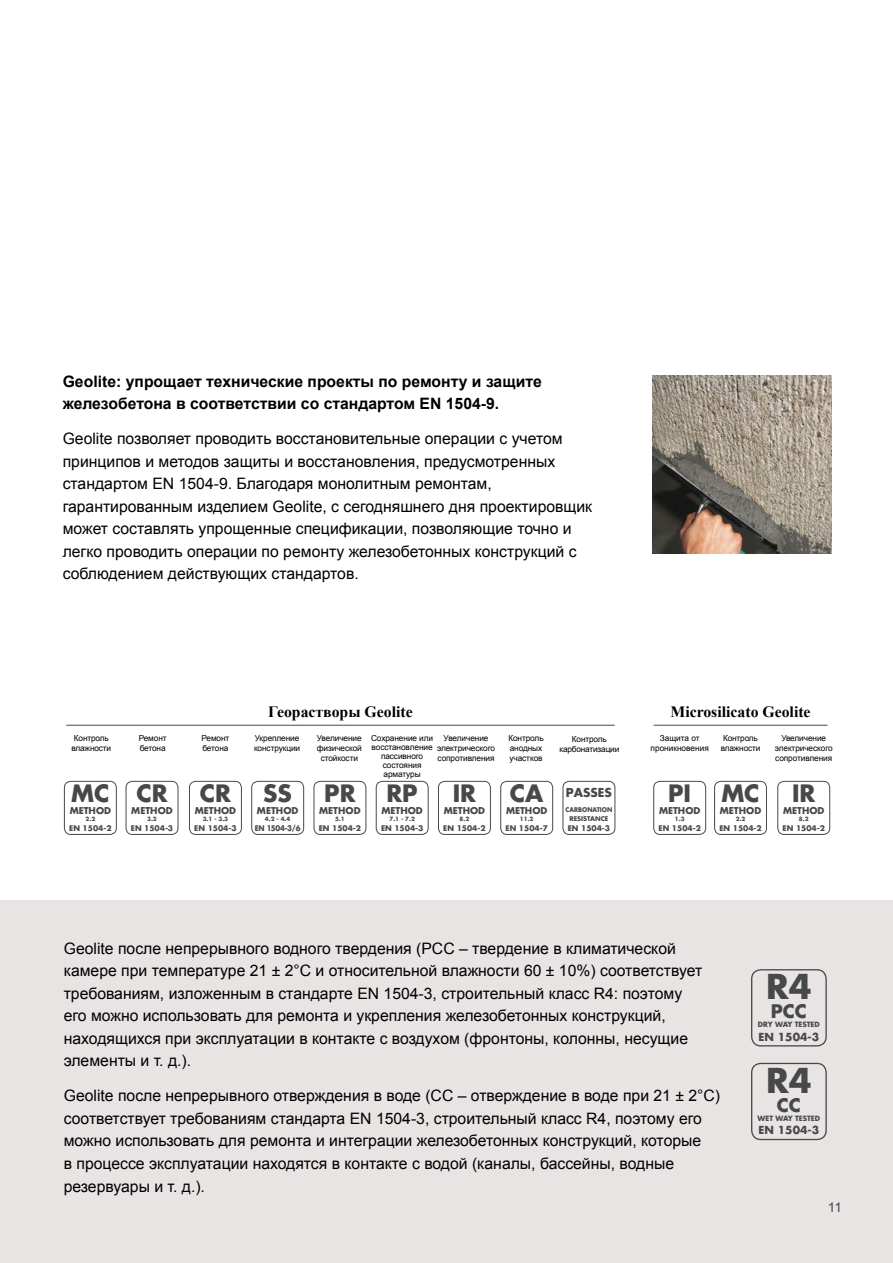
<style>
.page{position:relative;width:893px;height:1263px;background:#fff}
.page>*{position:absolute;margin:0;border:0;box-sizing:border-box;transform-origin:0 0}
.t1{font:700 33.45px "Futura Std";color:#474949}
.t2{font:700 23.25px "Futura Std";color:#474949}
.t3{font:700 18.15px "Futura Std";color:#474949}
.t4{font:15.75px/22.5px "Arial";color:#000}
.t5{font:700 15.75px/22.5px "Arial";color:#000}
.t6{font:700 15.75px "Times New Roman";color:#000}
.t7{font:13.5px "Arial";color:#474949}
.t8{font:700 12px "Futura Std";color:#474949}
.t9{font:700 10.8px "Futura Std";color:#474949}
.t10{font:700 9.15px "Futura Std";color:#474949}
.t11{font:8.25px/9.9px "Arial";letter-spacing:-.01em;color:#000}
.t12{font:700 7.5px "Futura Std";color:#474949}
.t13{font:700 7.5px "Futura Std";color:#474949;scale:.93 1}
.t14{font:700 7.05px "Futura Std";color:#474949}
.t15{font:700 6.3px/8.4px "Futura Std";color:#474949;text-align:center;scale:.93 1}
.t16{font:700 5.7px "Futura Std";color:#474949}
</style>
<div class="page">
<div style="left:0;top:900px;width:893px;height:363px;background:#e8e4e3"></div>
<img style="left:653px;top:375px;width:178px;height:179px">
<div style="left:751px;top:1063px;width:76px;height:77px;border:1px solid #474949;border-radius:9px"></div>
<div style="left:751px;top:969px;width:76px;height:77px;border:1px solid #474949;border-radius:9px"></div>
<div style="left:126px;top:781px;width:52px;height:54px;border:1px solid #474949;border-radius:6px"></div>
<hr style="left:66px;top:725px;width:549px;height:1px;background:#474949">
<hr style="left:654px;top:725px;width:173px;height:1px;background:#474949">
<div style="left:64px;top:781px;width:53px;height:54px;border:1px solid #474949;border-radius:6px"></div>
<div style="left:189px;top:781px;width:53px;height:54px;border:1px solid #474949;border-radius:6px"></div>
<div style="left:251px;top:781px;width:53px;height:54px;border:1px solid #474949;border-radius:6px"></div>
<div style="left:313px;top:781px;width:53px;height:54px;border:1px solid #474949;border-radius:6px"></div>
<div style="left:376px;top:781px;width:53px;height:54px;border:1px solid #474949;border-radius:6px"></div>
<div style="left:438px;top:781px;width:53px;height:54px;border:1px solid #474949;border-radius:6px"></div>
<div style="left:500px;top:781px;width:53px;height:54px;border:1px solid #474949;border-radius:6px"></div>
<div style="left:562px;top:781px;width:53px;height:54px;border:1px solid #474949;border-radius:6px"></div>
<div style="left:714px;top:781px;width:53px;height:54px;border:1px solid #474949;border-radius:6px"></div>
<div style="left:777px;top:781px;width:53px;height:54px;border:1px solid #474949;border-radius:6px"></div>
<div style="left:653px;top:781px;width:53px;height:54px;border:1px solid #474949;border-radius:6px"></div>
<p class="t5" style="left:63px;top:370px;width:481px">Geolite: упрощает технические проекты по ремонту и защите железобетона в соответствии со стандартом EN 1504-9.</p>
<p class="t4" style="left:63px;top:428px;width:531px">Geolite позволяет проводить восстановительные операции с учетом принципов и методов защиты и восстановления, предусмотренных стандартом EN 1504-9. Благодаря монолитным ремонтам, гарантированным изделием Geolite, с сегодняшнего дня проектировщик может составлять упрощенные спецификации, позволяющие точно и легко проводить операции по ремонту железобетонных конструкций с соблюдением действующих стандартов.</p>
<p class="t11" style="left:72px;top:733px;width:41px">Контроль влажности</p>
<p class="t6" style="left:268px;top:701px;width:146px">Георастворы Geolite</p>
<p class="t6" style="left:670px;top:701px;width:142px">Microsilicato Geolite</p>
<p class="t11" style="left:437px;top:733px;width:59px;text-align:center">Увеличение электрического сопротивления</p>
<p class="t11" style="left:721px;top:733px;width:41px">Контроль влажности</p>
<p class="t11" style="left:139px;top:733px;width:29px">Ремонт бетона</p>
<p class="t11" style="left:201px;top:733px;width:29px">Ремонт бетона</p>
<p class="t11" style="left:254px;top:733px;width:48px">Укрепление конструкции</p>
<p class="t11" style="left:317px;top:733px;width:47px;text-align:center">Увеличение физической стойкости</p>
<p class="t11" style="left:371px;top:734px;width:64px;line-height:9px;text-align:center">Сохранение или восстановление пассивного состояния арматуры</p>
<p class="t11" style="left:775px;top:733px;width:59px;text-align:center">Увеличение электрического сопротивления</p>
<p class="t11" style="left:651px;top:733px;width:60px;text-align:center">Защита от проникновения</p>
<p class="t11" style="left:508px;top:733px;width:37px">Контроль анодных участков</p>
<p class="t11" style="left:559px;top:734px;width:61px;text-align:center">Контроль карбонатизации</p>
<h2 class="t2" style="left:71px;top:777px;width:40px">MC</h2>
<p class="t16" style="left:86px;top:815px;width:11px">2.2</p>
<p class="t10" style="left:70px;top:804px;width:43px">METHOD</p>
<h2 class="t2" style="left:136px;top:777px;width:33px">CR</h2>
<p class="t16" style="left:147px;top:815px;width:11px">3.2</p>
<p class="t10" style="left:131px;top:804px;width:43px">METHOD</p>
<h2 class="t2" style="left:200px;top:777px;width:33px">CR</h2>
<p class="t16" style="left:203px;top:815px;width:27px">3.1 - 3.3</p>
<p class="t10" style="left:195px;top:804px;width:43px">METHOD</p>
<h2 class="t2" style="left:263px;top:777px;width:30px">SS</h2>
<p class="t16" style="left:265px;top:815px;width:27px">4.2 - 4.4</p>
<p class="t10" style="left:257px;top:804px;width:43px">METHOD</p>
<h2 class="t2" style="left:324px;top:777px;width:33px">PR</h2>
<p class="t16" style="left:335px;top:815px;width:11px">5.1</p>
<p class="t10" style="left:319px;top:804px;width:43px">METHOD</p>
<h2 class="t2" style="left:386px;top:777px;width:33px">RP</h2>
<p class="t16" style="left:389px;top:815px;width:27px">7.1 - 7.2</p>
<p class="t10" style="left:381px;top:804px;width:43px">METHOD</p>
<h2 class="t2" style="left:453px;top:777px;width:25px">IR</h2>
<p class="t16" style="left:460px;top:815px;width:11px">8.2</p>
<p class="t10" style="left:444px;top:804px;width:43px">METHOD</p>
<h2 class="t2" style="left:510px;top:777px;width:35px">CA</h2>
<p class="t16" style="left:520px;top:815px;width:15px">11.2</p>
<p class="t10" style="left:506px;top:804px;width:43px">METHOD</p>
<p class="t8" style="left:566px;top:785px;width:48px">PASSES</p>
<p class="t15" style="left:566px;top:805px;width:52px">CARBONATION<br>RESISTANCE</p>
<h2 class="t2" style="left:668px;top:777px;width:24px">PI</h2>
<p class="t16" style="left:675px;top:815px;width:11px">1.3</p>
<p class="t10" style="left:659px;top:804px;width:43px">METHOD</p>
<h2 class="t2" style="left:721px;top:777px;width:40px">MC</h2>
<p class="t16" style="left:736px;top:815px;width:11px">2.2</p>
<p class="t10" style="left:720px;top:804px;width:43px">METHOD</p>
<h2 class="t2" style="left:792px;top:777px;width:25px">IR</h2>
<p class="t16" style="left:799px;top:815px;width:11px">8.2</p>
<p class="t10" style="left:783px;top:804px;width:43px">METHOD</p>
<p class="t12" style="left:69px;top:823px;width:44px">EN 1504-2</p>
<p class="t12" style="left:131px;top:823px;width:44px">EN 1504-3</p>
<p class="t12" style="left:194px;top:823px;width:44px">EN 1504-3</p>
<p class="t13" style="left:255px;top:823px;width:51px">EN 1504-3/6</p>
<p class="t12" style="left:319px;top:823px;width:44px">EN 1504-2</p>
<p class="t12" style="left:381px;top:823px;width:44px">EN 1504-3</p>
<p class="t12" style="left:443px;top:823px;width:44px">EN 1504-2</p>
<p class="t12" style="left:506px;top:823px;width:44px">EN 1504-7</p>
<p class="t12" style="left:568px;top:823px;width:44px">EN 1504-3</p>
<p class="t12" style="left:658px;top:823px;width:44px">EN 1504-2</p>
<p class="t12" style="left:719px;top:823px;width:44px">EN 1504-2</p>
<p class="t12" style="left:783px;top:823px;width:44px">EN 1504-2</p>
<p class="t4" style="left:64px;top:937px;width:640px">Geolite после непрерывного водного твердения (PCC – твердение в климатической камере при температуре 21 ± 2°C и относительной влажности 60 ± 10%) соответствует требованиям, изложенным в стандарте EN 1504-3, строительный класс R4: поэтому его можно использовать для ремонта и укрепления железобетонных конструкций, находящихся при эксплуатации в контакте с воздухом (фронтоны, колонны, несущие элементы и т. д.).</p>
<p class="t4" style="left:64px;top:1085px;width:658px">Geolite после непрерывного отверждения в воде (CC – отверждение в воде при 21 ± 2°C) соответствует требованиям стандарта EN 1504-3, строительный класс R4, поэтому его можно использовать для ремонта и интеграции железобетонных конструкций, которые<br>в процессе эксплуатации находятся в контакте с водой (каналы, бассейны, водные резервуары и т. д.).</p>
<h1 class="t1" style="left:766px;top:964px;width:47px">R4</h1>
<p class="t14" style="left:758px;top:1020px;width:63px">DRY WAY TESTED</p>
<p class="t3" style="left:771px;top:999px;width:38px">PCC</p>
<p class="t9" style="left:759px;top:1029px;width:62px">EN 1504-3</p>
<h1 class="t1" style="left:766px;top:1058px;width:47px">R4</h1>
<p class="t14" style="left:758px;top:1113px;width:64px">WET WAY TESTED</p>
<p class="t3" style="left:777px;top:1093px;width:26px">CC</p>
<p class="t9" style="left:759px;top:1123px;width:62px">EN 1504-3</p>
<p class="t7" style="left:828px;top:1198px;width:16px">11</p>
</div>
